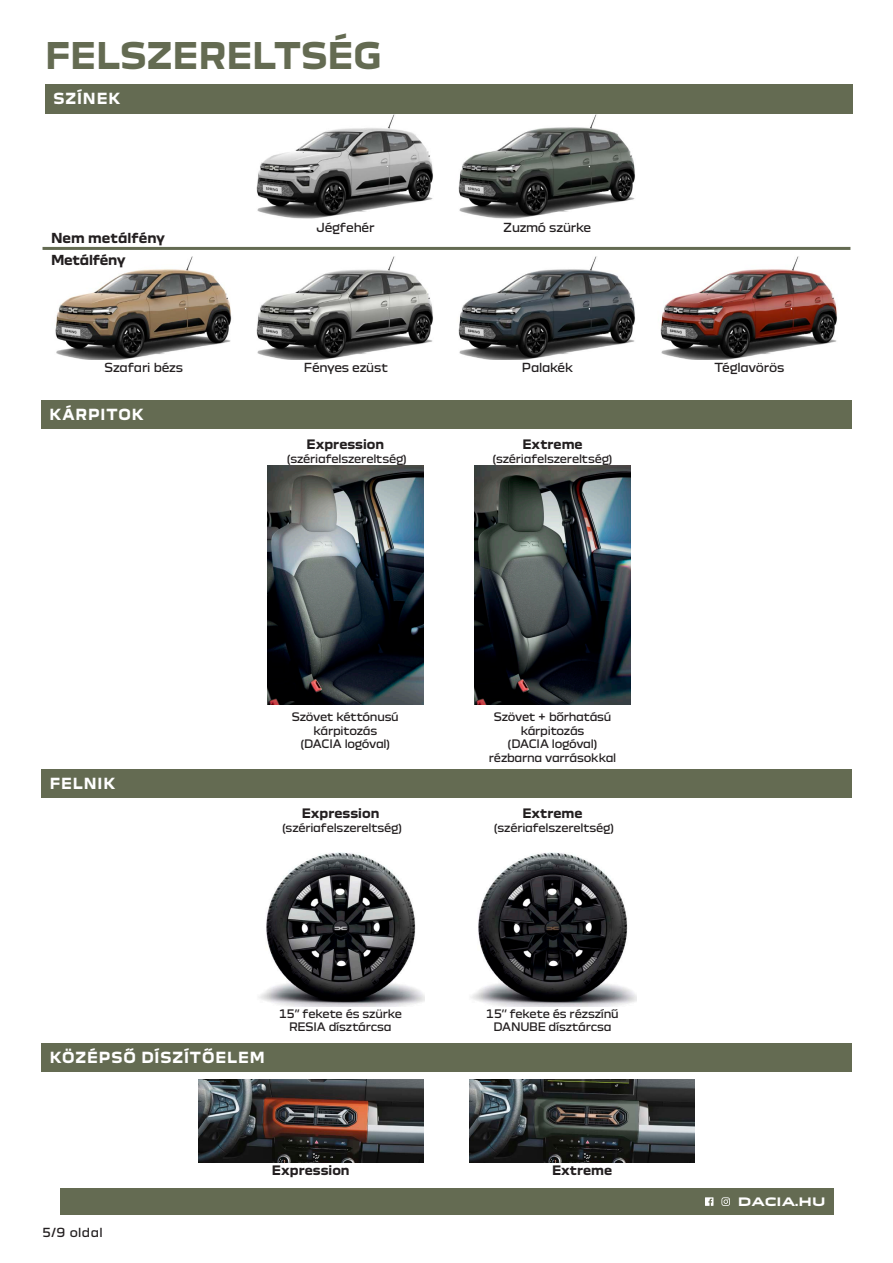
<style>
.page{position:relative;width:893px;height:1263px;background:#fff}
.page>*{position:absolute;margin:0;border:0;box-sizing:border-box;transform-origin:0 0}
.povinne_ruceni{font:700 36px "Dacia Block";color:#646b52}
.titulek{font:700 15px "Dacia Block";letter-spacing:.06em;color:#fff}
.Titre-fd-bleu{font:700 13.5px "Dacia Block";letter-spacing:-.01em;color:#231f20}
.t1{font:700 12.75px "Dacia Block";color:#231f20}
.t2{font:12px "Dacia Block";letter-spacing:-.02em;color:#231f20}
.t3{font:700 11.4px "Dacia Block Extended";letter-spacing:-.005em;color:#fff}
.t4{font:11.25px/13.5px "Dacia Block";letter-spacing:-.02em;color:#231f20;text-align:center}
</style>
<div class="page">
<div style="left:60px;top:1188px;width:773px;height:27px;background:#646b52"></div>
<svg style="left:705px;top:1197px;width:8px;height:9px"></svg>
<svg style="left:721px;top:1197px;width:9px;height:9px"></svg>
<img style="left:55px;top:256px;width:782px;height:104px">
<img style="left:256px;top:114px;width:379px;height:105px">
<hr style="left:43px;top:247px;width:807px;height:3px;background:#646b52">
<img style="left:475px;top:466px;width:155px;height:239px">
<img style="left:268px;top:466px;width:155px;height:239px">
<div style="left:41px;top:400px;width:811px;height:28px;background:#646b52"></div>
<div style="left:41px;top:769px;width:811px;height:29px;background:#646b52"></div>
<div style="left:41px;top:1043px;width:811px;height:28px;background:#646b52"></div>
<img style="left:471px;top:852px;width:166px;height:154px">
<img style="left:259px;top:852px;width:166px;height:154px">
<div style="left:45px;top:84px;width:808px;height:30px;background:#646b52"></div>
<img style="left:199px;top:1079px;width:224px;height:83px">
<img style="left:470px;top:1079px;width:224px;height:83px">
<p class="povinne_ruceni" style="left:45px;top:35px;width:338px">FELSZERELTSÉG</p>
<p class="titulek" style="left:54px;top:90px;width:68px">SZÍNEK</p>
<p class="Titre-fd-bleu" style="left:51px;top:231px;width:116px">Nem metálfény</p>
<p class="Titre-fd-bleu" style="left:51px;top:252px;width:76px">Metálfény</p>
<p class="t2" style="left:316px;top:217px;width:60px">Jégfehér</p>
<p class="t2" style="left:504px;top:217px;width:89px">Zuzmó szürke</p>
<p class="t2" style="left:105px;top:358px;width:80px">Szafari bézs</p>
<p class="t2" style="left:304px;top:358px;width:86px">Fényes ezüst</p>
<p class="t2" style="left:522px;top:358px;width:53px">Palakék</p>
<p class="titulek" style="left:50px;top:406px;width:96px">KÁRPITOK</p>
<p class="t1" style="left:307px;top:437px;width:79px">Expression</p>
<p class="t4" style="left:287px;top:452px;width:122px">(szériafelszereltség)</p>
<p class="t1" style="left:522px;top:437px;width:62px">Extreme</p>
<p class="t4" style="left:493px;top:452px;width:122px">(szériafelszereltség)</p>
<p class="t2" style="left:714px;top:358px;width:71px">Téglavörös</p>
<p class="titulek" style="left:50px;top:775px;width:67px">FELNIK</p>
<p class="t4" style="left:292px;top:710px;width:109px">Szövet kéttónusú kárpitozás (DACIA logóval)</p>
<p class="t1" style="left:302px;top:806px;width:79px">Expression</p>
<p class="t4" style="left:282px;top:821px;width:122px">(szériafelszereltség)</p>
<p class="t4" style="left:489px;top:710px;width:129px">Szövet + bőrhatású kárpitozás<br>(DACIA logóval) rézbarna varrásokkal</p>
<p class="t1" style="left:522px;top:806px;width:62px">Extreme</p>
<p class="t4" style="left:494px;top:821px;width:122px">(szériafelszereltség)</p>
<p class="titulek" style="left:50px;top:1049px;width:216px">KÖZÉPSŐ DÍSZÍTŐELEM</p>
<p class="t4" style="left:279px;top:1007px;width:124px">15’’ fekete és szürke<br>RESIA dísztárcsa</p>
<p class="t4" style="left:486px;top:1007px;width:134px">15’’ fekete és rézszínű<br>DANUBE dísztárcsa</p>
<p class="t2" style="left:43px;top:1223px;width:62px">5/9 oldal</p>
<p class="t1" style="left:272px;top:1163px;width:79px">Expression</p>
<p class="t1" style="left:552px;top:1163px;width:62px">Extreme</p>
<p class="t3" style="left:738px;top:1195px;width:89px">DACIA.HU</p>
</div>
